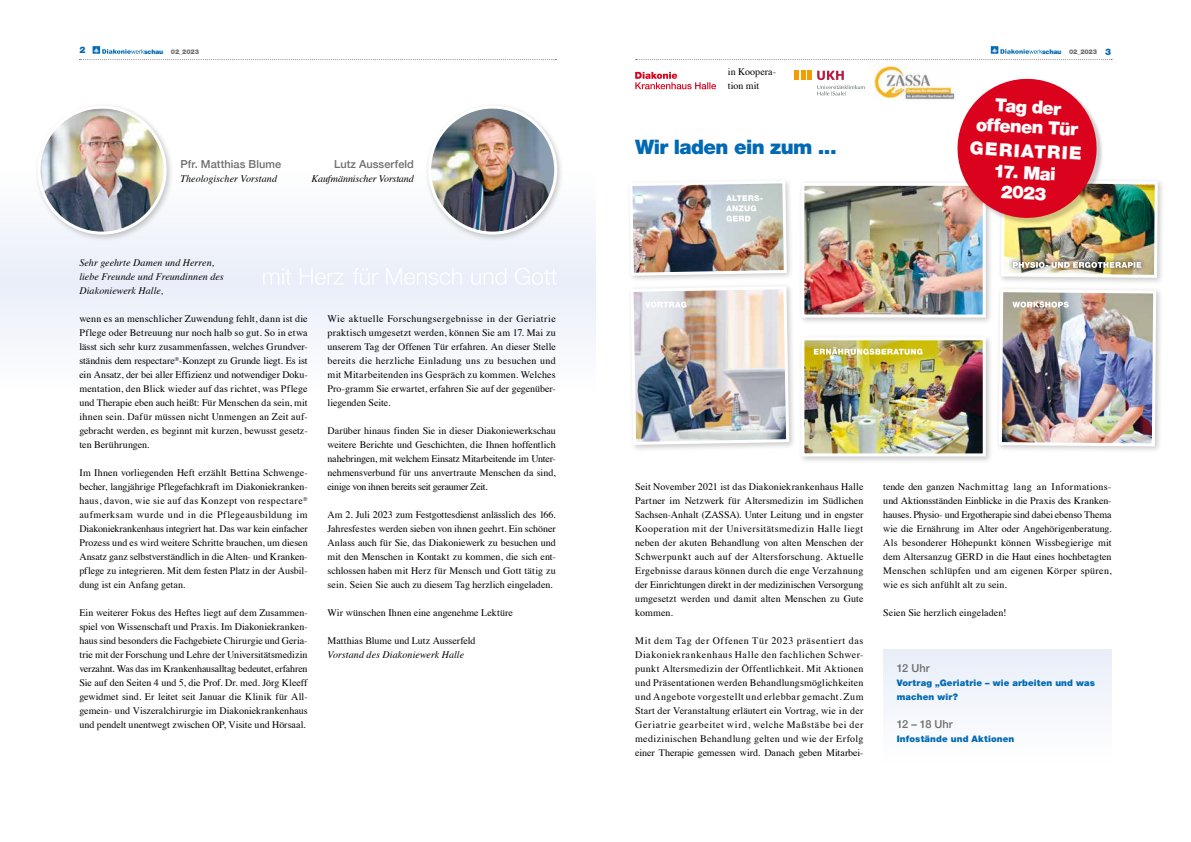
<style>
.page{position:relative;width:1191px;height:842px;background:#fff}
.page>*{position:absolute;margin:0;border:0;box-sizing:border-box;transform-origin:0 0}
.t1{font:900 20px "Helvetica Neue LT Pro";letter-spacing:-.03em;color:#0069b4}
.t2{font:900 18px/20px "Helvetica Neue LT Pro";color:#fff;text-align:center}
.t3{font:500 11px "Helvetica Neue";letter-spacing:.005em;color:#6f6f6e}
.t4{font:10px/14px "Times";color:#000;text-align:justify}
.t5{font:italic 10px/14px "Times";letter-spacing:.005em;color:#000}
.t6{font:italic 10px "Times";letter-spacing:-.015em;color:#000}
.t7{font:900 9px/14px "Helvetica Neue LT Pro";letter-spacing:.015em;color:#0069b4}
.t8{font:900 6.5px "Helvetica Neue LT Pro";letter-spacing:-.03em;color:#6f6f6e}
.s1{color:#0069b4}
.s2{font-size:9px;color:#0069b4}
</style>
<div class="page">
<svg style="left:635px;top:46px;width:477px;height:14px"></svg>
<svg style="left:79px;top:46px;width:477px;height:14px"></svg>
<div style="left:0;top:169px;width:595px;height:223px;background:#f3f5fb"></div>
<svg style="left:635px;top:72px;width:81px;height:17px"></svg>
<div style="left:34px;top:102px;width:140px;height:140px;background:#000;opacity:.21"></div>
<img style="left:39px;top:109px;width:126px;height:124px">
<div style="left:38px;top:106px;width:129px;height:129px;border:3px solid #fff;border-radius:50%"></div>
<div style="left:425px;top:102px;width:139px;height:140px;background:#000;opacity:.21"></div>
<img style="left:430px;top:107px;width:126px;height:126px;border-radius:63px">
<div style="left:428px;top:106px;width:129px;height:129px;border:3px solid #fff;border-radius:50%"></div>
<svg style="left:472px;top:268px;width:82px;height:16px"></svg>
<svg style="left:355px;top:269px;width:106px;height:15px"></svg>
<svg style="left:270px;top:269px;width:73px;height:15px"></svg>
<div style="left:798px;top:179px;width:195px;height:146px;background:#000;opacity:.21"></div>
<img style="left:805px;top:187px;width:176px;height:126px">
<div style="left:801px;top:183px;width:184px;height:134px;border:3px solid #fff"></div>
<div style="left:626px;top:177px;width:168px;height:106px;background:#000;opacity:.21"></div>
<div style="left:997px;top:176px;width:168px;height:109px;background:#000;opacity:.21"></div>
<div style="left:627px;top:283px;width:169px;height:169px;background:#000;opacity:.21"></div>
<div style="left:995px;top:286px;width:168px;height:168px;background:#000;opacity:.21"></div>
<svg style="left:817px;top:71px;width:47px;height:25px"></svg>
<div style="left:807px;top:71px;width:5px;height:9px;background:#f59c00"></div>
<div style="left:800px;top:71px;width:5px;height:9px;background:#f59c00"></div>
<div style="left:794px;top:71px;width:5px;height:9px;background:#f59c00"></div>
<img style="left:873px;top:64px;width:82px;height:36px">
<div style="left:798px;top:334px;width:195px;height:130px;background:#000;opacity:.21"></div>
<img style="left:805px;top:341px;width:176px;height:111px">
<div style="left:801px;top:337px;width:184px;height:119px;border:3px solid #fff"></div>
<img style="left:628px;top:179px;width:160px;height:98px">
<svg style="left:814px;top:347px;width:108px;height:8px"></svg>
<img style="left:997px;top:288px;width:160px;height:160px">
<img style="left:629px;top:285px;width:161px;height:161px">
<img style="left:955px;top:78px;width:204px;height:201px">
<div style="left:883px;top:649px;width:228px;height:114px;background:#f3f6fb"></div>
<p class="t7" style="left:79px;top:43px;width:8px">2</p>
<p class="t8" style="left:144px;top:47px;width:56px"><span class="s1">schau</span> 02_2023</p>
<p class="t8" style="left:1042px;top:48px;width:70px"><span class="s1">schau</span> 02_2023 <span class="s2">3</span></p>
<p class="t3" style="left:180px;top:155px;width:102px">Pfr. Matthias Blume</p>
<p class="t5" style="left:180px;top:171px;width:98px">Theologischer Vorstand</p>
<p class="t3" style="left:334px;top:155px;width:81px">Lutz Ausserfeld</p>
<p class="t6" style="left:312px;top:170px;width:104px">Kaufmännischer Vorstand</p>
<p class="t5" style="left:79px;top:255px;width:146px">Sehr geehrte Damen und Herren, liebe Freunde und Freundinnen des<br>Diakoniewerk Halle,</p>
<p class="t4" style="left:79px;top:311px;width:230px">wenn es an menschlicher Zuwendung fehlt, dann ist die Pflege oder Betreuung nur noch halb so gut. So in etwa lässt sich sehr kurz zusammenfassen, welches Grundver&shy;ständnis dem respectare<sup>®</sup>-Konzept zu Grunde liegt. Es ist ein Ansatz, der bei aller Effizienz und notwendiger Doku&shy;mentation, den Blick wieder auf das richtet, was Pflege und Therapie eben auch heißt: Für Menschen da sein, mit ihnen sein. Dafür müssen nicht Unmengen an Zeit auf&shy;gebracht werden, es beginnt mit kurzen, bewusst gesetz&shy;ten Berührungen.</p>
<p class="t4" style="left:79px;top:465px;width:230px">Im Ihnen vorliegenden Heft erzählt Bettina Schwenge&shy;becher, langjährige Pflegefachkraft im Diakoniekranken&shy;haus, davon, wie sie auf das Konzept von respectare<sup>® </sup>aufmerksam wurde und in die Pflegeausbildung im Diakoniekrankenhaus integriert hat. Das war kein einfacher Prozess und es wird weitere Schritte brauchen, um diesen Ansatz ganz selbstverständlich in die Alten- und Kranken&shy;pflege zu integrieren. Mit dem festen Platz in der Ausbil&shy;dung ist ein Anfang getan.</p>
<p class="t4" style="left:79px;top:605px;width:230px">Ein weiterer Fokus des Heftes liegt auf dem Zusammen&shy;spiel von Wissenschaft und Praxis. Im Diakoniekranken&shy;haus sind besonders die Fachgebiete Chirurgie und Geria&shy;trie mit der Forschung und Lehre der Universitätsmedizin verzahnt. Was das im Krankenhausalltag bedeutet, erfahren Sie auf den Seiten 4 und 5, die Prof. Dr. med. Jörg Kleeff gewidmet sind. Er leitet seit Januar die Klinik für All&shy;gemein- und Viszeralchirurgie im Diakoniekrankenhaus und pendelt unentwegt zwischen OP, Visite und Hörsaal.</p>
<p class="t4" style="left:327px;top:311px;width:230px">Wie aktuelle Forschungsergebnisse in der Geriatrie praktisch umgesetzt werden, können Sie am 17. Mai zu unserem Tag der Offenen Tür erfahren. An dieser Stelle bereits die herzliche Einladung uns zu besuchen und mit Mitarbeitenden ins Gespräch zu kommen. Welches Pro-gramm Sie erwartet, erfahren Sie auf der gegenüber&shy;liegenden Seite.</p>
<p class="t4" style="left:327px;top:423px;width:230px">Darüber hinaus finden Sie in dieser Diakoniewerkschau weitere Berichte und Geschichten, die Ihnen hoffentlich nahebringen, mit welchem Einsatz Mitarbeitende im Unter&shy;nehmensverbund für uns anvertraute Menschen da sind, einige von ihnen bereits seit geraumer Zeit.</p>
<p class="t4" style="left:327px;top:507px;width:230px">Am 2. Juli 2023 zum Festgottesdienst anlässlich des 166.<br>Jahresfestes werden sieben von ihnen geehrt. Ein schöner Anlass auch für Sie, das Diakoniewerk zu besuchen und mit den Menschen in Kontakt zu kommen, die sich ent&shy;schlossen haben mit Herz für Mensch und Gott tätig zu sein. Seien Sie auch zu diesem Tag herzlich eingeladen.</p>
<p class="t4" style="left:327px;top:605px;width:187px">Wir wünschen Ihnen eine angenehme Lektüre</p>
<p class="t4" style="left:327px;top:633px;width:150px">Matthias Blume und Lutz Ausserfeld</p>
<p class="t5" style="left:327px;top:647px;width:138px">Vorstand des Diakoniewerk Halle</p>
<p class="t4" style="left:728px;top:64px;width:50px">in Koopera&shy;tion mit</p>
<h1 class="t1" style="left:635px;top:135px;width:203px">Wir laden ein zum ...</h1>
<h2 class="t2" style="left:977px;top:94px;width:104px;rotate:3deg">Tag der offenen Tür</h2>
<h2 class="t2" style="left:970px;top:138px;width:113px;rotate:3deg">GERIATRIE</h2>
<h2 class="t2" style="left:994px;top:161px;width:64px;rotate:3deg">17. Mai<br>2023</h2>
<p class="t4" style="left:635px;top:479px;width:230px">Seit November 2021 ist das Diakoniekrankenhaus Halle Partner im Netzwerk für Altersmedizin im Südlichen Sachsen-Anhalt (ZASSA). Unter Leitung und in engster Kooperation mit der Universitätsmedizin Halle liegt neben der akuten Behandlung von alten Menschen der Schwerpunkt auch auf der Altersforschung. Aktuelle Ergebnisse daraus können durch die enge Verzahnung der Einrichtungen direkt in der medizinischen Versorgung umgesetzt werden und damit alten Menschen zu Gute kommen.</p>
<p class="t4" style="left:635px;top:633px;width:230px">Mit dem Tag der Offenen Tür 2023 präsentiert das Diakoniekrankenhaus Halle den fachlichen Schwer&shy;punkt Altersmedizin der Öffentlichkeit. Mit Aktionen und Präsentationen werden Behandlungsmöglichkeiten und Angebote vorgestellt und erlebbar gemacht. Zum Start der Veranstaltung erläutert ein Vortrag, wie in der Geriatrie gearbeitet wird, welche Maßstäbe bei der medizinischen Behandlung gelten und wie der Erfolg einer Therapie gemessen wird. Danach geben Mitarbei-</p>
<p class="t4" style="left:883px;top:479px;width:230px">tende den ganzen Nachmittag lang an Informations&shy;und Aktionsständen Einblicke in die Praxis des Kranken&shy;hauses. Physio- und Ergotherapie sind dabei ebenso Thema wie die Ernährung im Alter oder Angehörigenberatung.<br>Als besonderer Höhepunkt können Wissbegierige mit dem Altersanzug GERD in die Haut eines hochbetagten Menschen schlüpfen und am eigenen Körper spüren, wie es sich anfühlt alt zu sein.</p>
<p class="t4" style="left:883px;top:605px;width:125px">Seien Sie herzlich eingeladen!</p>
<p class="t3" style="left:896px;top:659px;width:34px">12 Uhr</p>
<p class="t7" style="left:896px;top:676px;width:199px">Vortrag „Geriatrie – wie arbeiten und was machen wir?</p>
<p class="t3" style="left:896px;top:715px;width:58px">12 – 18 Uhr</p>
<p class="t7" style="left:896px;top:732px;width:119px">Infostände und Aktionen</p>
</div>
